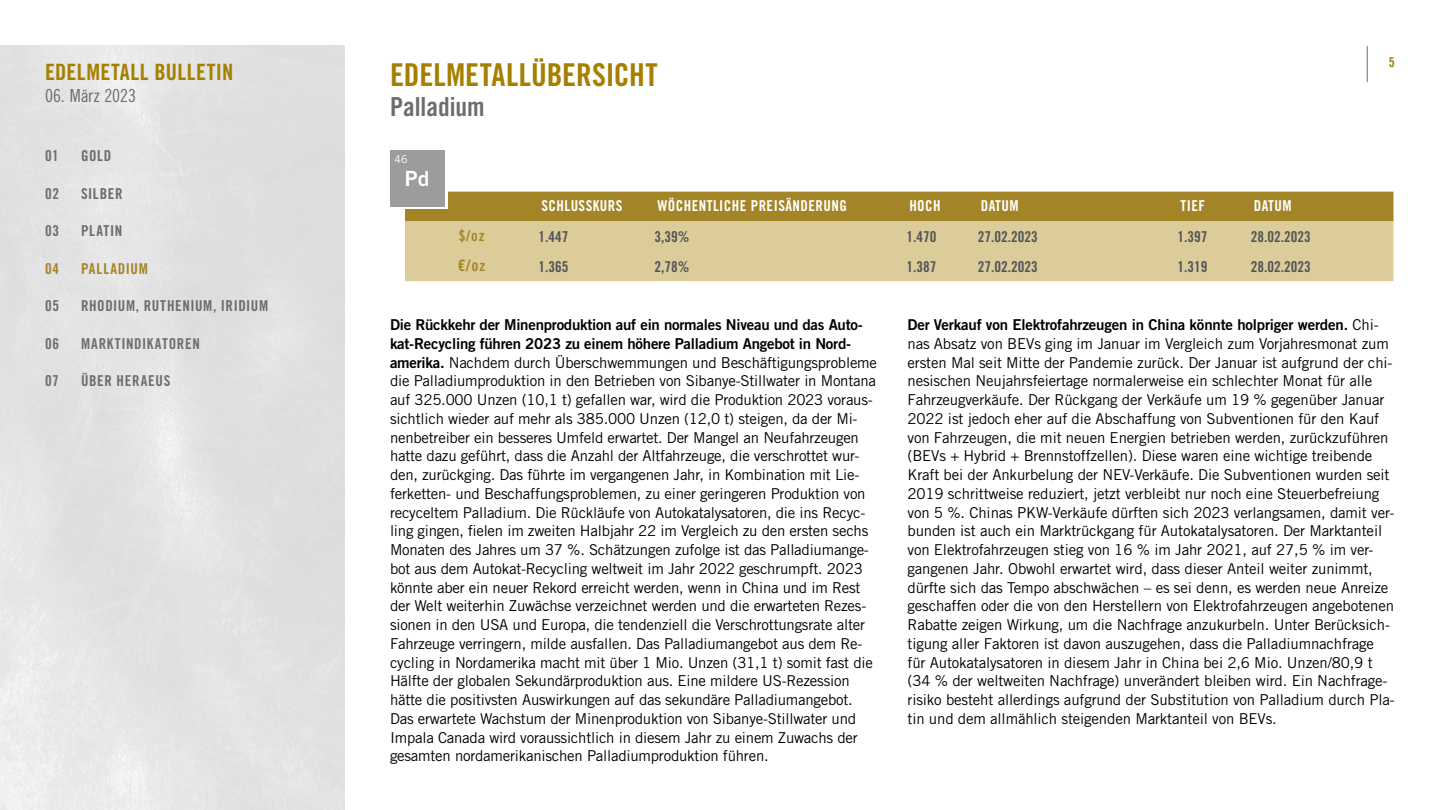
<style>
.page{position:relative;width:1440px;height:810px;background:#fff}
.page>*{position:absolute;margin:0;border:0;box-sizing:border-box;transform-origin:0 0}
.t1{font:31.5px "Trade Gothic LT Pro Bd Cn 20";color:#a58000}
.t2{font:26.25px "Trade Gothic LT Pro Bd Cn 20";color:#6b6c6e}
.t3{font:22.5px "Trade Gothic LT Pro Bd Cn 20";letter-spacing:.02em;color:#a58000}
.t4{font:21px "Trade Gothic LT Pro Bd 2";color:#fff}
.t5{font:18px "Trade Gothic LT Pro Cn 18";letter-spacing:-.005em;color:#6b6c6e}
.t6{font:15.75px "Trade Gothic LT Pro Bd Cn 20";color:#a38527}
.t7{font:15px/18.8px "Trade Gothic LT Pro";letter-spacing:-.015em;color:#000}
.t8{font:15px/18.8px "Trade Gothic LT Pro Bd 2";letter-spacing:-.015em;color:#000}
.t9{font:15px "Trade Gothic LT Pro Bd Cn 20";color:#535456}
.t10{font:15px "Trade Gothic LT Pro Bd Cn 20";letter-spacing:.03em;color:#fff}
.t11{font:15px "Trade Gothic LT Pro Bd Cn 20";letter-spacing:.04em;color:#6b6c6e}
.t12{font:15px "Trade Gothic LT Pro Bd Cn 20";letter-spacing:.05em;color:#6e6e6e}
.t13{font:15px "Trade Gothic LT Pro Bd Cn 20";letter-spacing:.06em;color:#a38527}
.t14{font:13.5px "Trade Gothic LT Pro Bd Cn 20";color:#a58000}
.t15{font:10.8px "Trade Gothic LT Pro";color:#fff}
.s1{font-size:15px}
.s2{font-family:"Trade Gothic LT Pro Bd 2"}
.s3{font-family:"Trade Gothic LT Pro"}
</style>
<div class="page">
<hr style="left:1367px;top:46px;width:1px;height:36px;background:#6e6e6e">
<div style="left:405px;top:192px;width:989px;height:29px;background:#a38527"></div>
<div style="left:405px;top:221px;width:989px;height:60px;background:#dbcc99"></div>
<div style="left:393px;top:153px;width:54px;height:56px;background:linear-gradient(to right,#fff,#fff)"></div>
<div style="left:390px;top:150px;width:54px;height:56px;background:#9c9c9d"></div>
<h3 class="t3" style="left:45px;top:58px;width:190px">EDELMETALL BULLETIN</h3>
<p class="t5" style="left:45px;top:85px;width:93px">06. März 2023</p>
<p class="t11" style="left:45px;top:147px;width:15px">01</p>
<p class="t11" style="left:81px;top:147px;width:32px">GOLD</p>
<p class="t11" style="left:45px;top:184px;width:16px">02</p>
<p class="t11" style="left:81px;top:184px;width:43px">SILBER</p>
<p class="t11" style="left:45px;top:222px;width:16px">03</p>
<p class="t11" style="left:81px;top:222px;width:43px">PLATIN</p>
<p class="t13" style="left:45px;top:259px;width:16px">04</p>
<p class="t13" style="left:81px;top:259px;width:68px">PALLADIUM</p>
<p class="t11" style="left:45px;top:297px;width:16px">05</p>
<p class="t11" style="left:81px;top:297px;width:189px">RHODIUM, RUTHENIUM, IRIDIUM</p>
<p class="t12" style="left:45px;top:334px;width:16px">06</p>
<p class="t12" style="left:81px;top:334px;width:120px">MARKTINDIKATOREN</p>
<p class="t12" style="left:45px;top:372px;width:15px">07</p>
<p class="t12" style="left:81px;top:372px;width:91px">ÜBER HERAEUS</p>
<h1 class="t1" style="left:390px;top:56px;width:269px">EDELMETALLÜBERSICHT</h1>
<h2 class="t2" style="left:390px;top:91px;width:96px">Palladium</h2>
<p class="t15" style="left:395px;top:152px;width:15px">46</p>
<h3 class="t4" style="left:405px;top:165px;width:26px">Pd</h3>
<p class="t10" style="left:541px;top:196px;width:83px">SCHLUSSKURS</p>
<p class="t10" style="left:657px;top:196px;width:191px">WÖCHENTLICHE PREISÄNDERUNG</p>
<p class="t10" style="left:909px;top:196px;width:33px">HOCH</p>
<p class="t10" style="left:981px;top:196px;width:39px">DATUM</p>
<p class="t10" style="left:1180px;top:196px;width:26px">TIEF</p>
<p class="t10" style="left:1254px;top:196px;width:39px">DATUM</p>
<p class="t13" style="left:459px;top:226px;width:28px">$/oz</p>
<p class="t9" style="left:538px;top:227px;width:31px">1.447</p>
<p class="t9" style="left:654px;top:227px;width:36px">3,39%</p>
<p class="t9" style="left:906px;top:227px;width:31px">1.470</p>
<p class="t9" style="left:978px;top:227px;width:61px">27.02.2023</p>
<p class="t9" style="left:1177px;top:227px;width:31px">1.397</p>
<p class="t9" style="left:1251px;top:227px;width:61px">28.02.2023</p>
<p class="t6" style="left:458px;top:256px;width:29px">€/o<span class="s1">z</span></p>
<p class="t9" style="left:538px;top:257px;width:31px">1.365</p>
<p class="t9" style="left:654px;top:257px;width:36px">2,78%</p>
<p class="t9" style="left:906px;top:257px;width:31px">1.387</p>
<p class="t9" style="left:978px;top:257px;width:61px">27.02.2023</p>
<p class="t9" style="left:1177px;top:257px;width:31px">1.319</p>
<p class="t9" style="left:1251px;top:257px;width:61px">28.02.2023</p>
<p class="t14" style="left:1389px;top:54px;width:7px">5</p>
<p class="t8" style="left:390px;top:315px;width:474px">Die Rückkehr der Minenproduktion auf ein normales Niveau und das Auto&shy;kat-Recycling führen 2023 zu einem höhere Palladium Angebot in Nord-</p>
<p class="t7" style="left:390px;top:353px;width:489px"><span class="s2">amerika.</span> Nachdem durch Überschwemmungen und Beschäftigungsprobleme die Palladiumproduktion in den Betrieben von Sibanye-Stillwater in Montana auf 325.000 Unzen (10,1 t) gefallen war, wird die Produktion 2023 voraus&shy;sichtlich wieder auf mehr als 385.000 Unzen (12,0 t) steigen, da der Mi&shy;nenbetreiber ein besseres Umfeld erwartet. Der Mangel an Neufahrzeugen hatte dazu geführt, dass die Anzahl der Altfahrzeuge, die verschrottet wur&shy;den, zurückging. Das führte im vergangenen Jahr, in Kombination mit Lie&shy;ferketten- und Beschaffungsproblemen, zu einer geringeren Produktion von recyceltem Palladium. Die Rückläufe von Autokatalysatoren, die ins Recyc&shy;ling gingen, fielen im zweiten Halbjahr 22 im Vergleich zu den ersten sechs Monaten des Jahres um 37 %. Schätzungen zufolge ist das Palladiumange&shy;bot aus dem Autokat-Recycling weltweit im Jahr 2022 geschrumpft. 2023 könnte aber ein neuer Rekord erreicht werden, wenn in China und im Rest der Welt weiterhin Zuwächse verzeichnet werden und die erwarteten Rezes&shy;sionen in den USA und Europa, die tendenziell die Verschrottungsrate alter Fahrzeuge verringern, milde ausfallen. Das Palladiumangebot aus dem Re&shy;cycling in Nordamerika macht mit über 1 Mio. Unzen (31,1 t) somit fast die Hälfte der globalen Sekundärproduktion aus. Eine mildere US-Rezession hätte die positivsten Auswirkungen auf das sekundäre Palladiumangebot.<br>Das erwartete Wachstum der Minenproduktion von Sibanye-Stillwater und Impala Canada wird voraussichtlich in diesem Jahr zu einem Zuwachs der gesamten nordamerikanischen Palladiumproduktion führen.</p>
<p class="t8" style="left:908px;top:315px;width:473px">Der Verkauf von Elektrofahrzeugen in China könnte holpriger werden. <span class="s3">Chi-</span></p>
<p class="t7" style="left:908px;top:334px;width:489px">nas Absatz von BEVs ging im Januar im Vergleich zum Vorjahresmonat zum ersten Mal seit Mitte der Pandemie zurück. Der Januar ist aufgrund der chi&shy;nesischen Neujahrsfeiertage normalerweise ein schlechter Monat für alle Fahrzeugverkäufe. Der Rückgang der Verkäufe um 19 % gegenüber Januar 2022 ist jedoch eher auf die Abschaffung von Subventionen für den Kauf von Fahrzeugen, die mit neuen Energien betrieben werden, zurückzuführen (BEVs + Hybrid + Brennstoffzellen). Diese waren eine wichtige treibende Kraft bei der Ankurbelung der NEV-Verkäufe. Die Subventionen wurden seit 2019 schrittweise reduziert, jetzt verbleibt nur noch eine Steuerbefreiung von 5 %. Chinas PKW-Verkäufe dürften sich 2023 verlangsamen, damit ver&shy;bunden ist auch ein Marktrückgang für Autokatalysatoren. Der Marktanteil von Elektrofahrzeugen stieg von 16 % im Jahr 2021, auf 27,5 % im ver&shy;gangenen Jahr. Obwohl erwartet wird, dass dieser Anteil weiter zunimmt, dürfte sich das Tempo abschwächen – es sei denn, es werden neue Anreize geschaffen oder die von den Herstellern von Elektrofahrzeugen angebotenen Rabatte zeigen Wirkung, um die Nachfrage anzukurbeln. Unter Berücksich&shy;tigung aller Faktoren ist davon auszugehen, dass die Palladiumnachfrage für Autokatalysatoren in diesem Jahr in China bei 2,6 Mio. Unzen/80,9 t (34 % der weltweiten Nachfrage) unverändert bleiben wird. Ein Nachfrage&shy;risiko besteht allerdings aufgrund der Substitution von Palladium durch Pla&shy;tin und dem allmählich steigenden Marktanteil von BEVs.</p>
</div>
